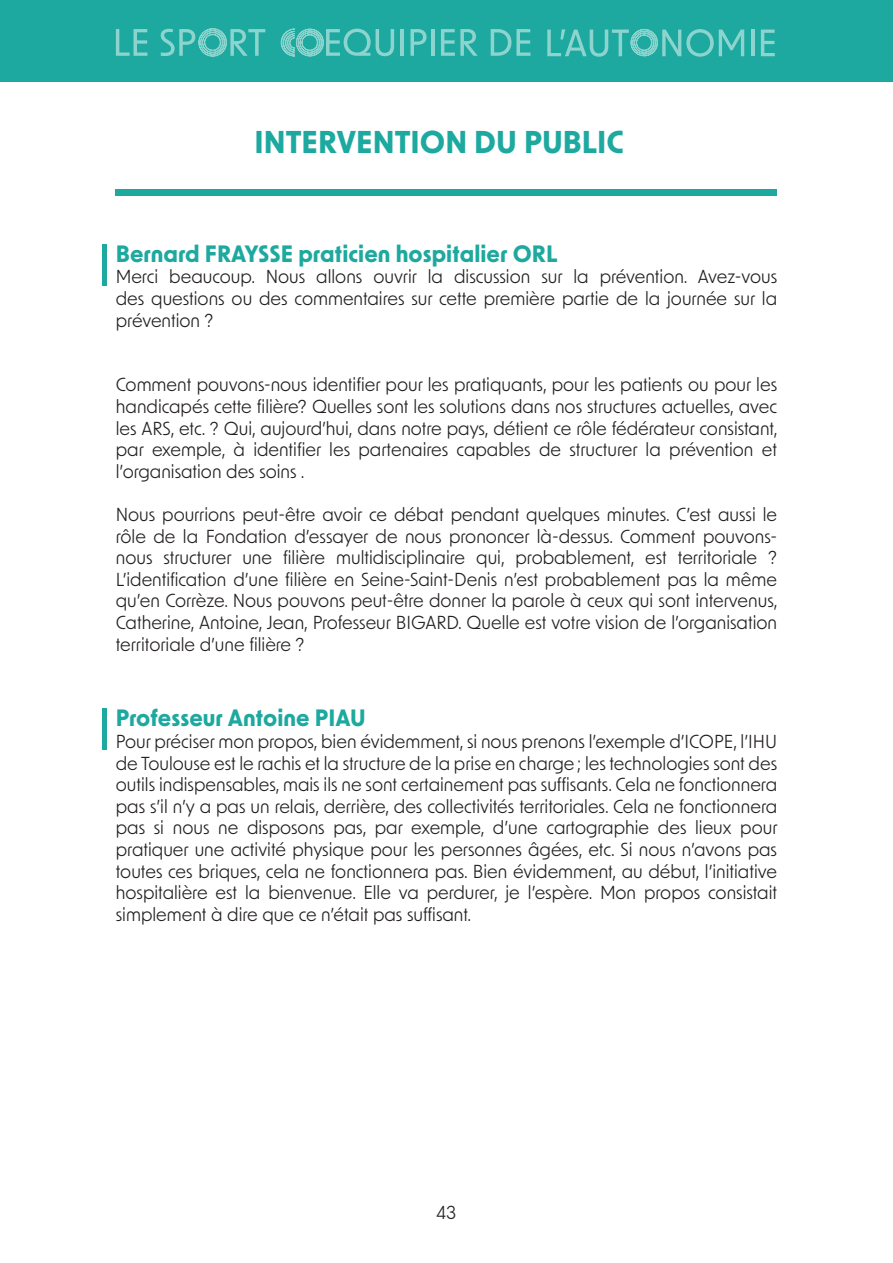
<style>
.page{position:relative;width:893px;height:1263px;background:#fff}
.page>*{position:absolute;margin:0;border:0;box-sizing:border-box;transform-origin:0 0}
.t1{font:700 30px "New Order";color:#1da99f}
.t2{font:700 22.5px "New Order";color:#1da99f}
.t3{font:18px/21.6px "New Order";color:#231f20;text-align:justify}
</style>
<div class="page">
<div style="left:0;top:0;width:893px;height:81px;background:#1da99f"></div>
<svg style="left:116px;top:29px;width:31px;height:27px"></svg>
<hr style="left:751px;top:30px;width:3px;height:26px;background:#fff">
<svg style="left:761px;top:30px;width:14px;height:26px"></svg>
<svg style="left:161px;top:28px;width:104px;height:29px"></svg>
<hr style="left:400px;top:29px;width:4px;height:27px;background:#8dd3ce">
<svg style="left:410px;top:29px;width:17px;height:27px"></svg>
<hr style="left:431px;top:29px;width:3px;height:27px;background:#fff">
<svg style="left:441px;top:29px;width:37px;height:27px"></svg>
<svg style="left:491px;top:29px;width:39px;height:27px"></svg>
<svg style="left:281px;top:28px;width:113px;height:29px"></svg>
<svg style="left:547px;top:29px;width:197px;height:28px"></svg>
<div style="left:116px;top:189px;width:661px;height:7px;background:#1da99f"></div>
<div style="left:102px;top:244px;width:5px;height:42px;background:#1da99f"></div>
<div style="left:102px;top:708px;width:5px;height:42px;background:#1da99f"></div>
<h1 class="t1" style="left:255px;top:123px;width:371px">INTERVENTION DU PUBLIC</h1>
<p class="t2" style="left:116px;top:239px;width:443px">Bernard FRAYSSE praticien hospitalier ORL</p>
<p class="t3" style="left:116px;top:265px;width:663px">Merci beaucoup. Nous allons ouvrir la discussion sur la prévention. Avez-vous des questions ou des commentaires sur cette première partie de la journée sur la prévention ?</p>
<p class="t3" style="left:116px;top:373px;width:663px">Comment pouvons-nous identifier pour les pratiquants, pour les patients ou pour les handicapés cette filière? Quelles sont les solutions dans nos structures actuelles, avec les ARS, etc. ? Qui, aujourd’hui, dans notre pays, détient ce rôle fédérateur consistant, par exemple, à identifier les partenaires capables de structurer la prévention et l’organisation des soins .</p>
<p class="t3" style="left:116px;top:503px;width:663px">Nous pourrions peut-être avoir ce débat pendant quelques minutes. C’est aussi le rôle de la Fondation d’essayer de nous prononcer là-dessus. Comment pouvons&shy;nous structurer une filière multidisciplinaire qui, probablement, est territoriale ?<br>L’identification d’une filière en Seine-Saint-Denis n’est probablement pas la même qu’en Corrèze. Nous pouvons peut-être donner la parole à ceux qui sont intervenus, Catherine, Antoine, Jean, Professeur BIGARD. Quelle est votre vision de l’organisation territoriale d’une filière ?</p>
<p class="t2" style="left:116px;top:703px;width:251px">Professeur Antoine PIAU</p>
<p class="t3" style="left:116px;top:730px;width:663px">Pour préciser mon propos, bien évidemment, si nous prenons l’exemple d’ICOPE, l’IHU de Toulouse est le rachis et la structure de la prise en charge; les technologies sont des outils indispensables, mais ils ne sont certainement pas suffisants. Cela ne fonctionnera pas s’il n’y a pas un relais, derrière, des collectivités territoriales. Cela ne fonctionnera pas si nous ne disposons pas, par exemple, d’une cartographie des lieux pour pratiquer une activité physique pour les personnes âgées, etc. Si nous n’avons pas toutes ces briques, cela ne fonctionnera pas. Bien évidemment, au début, l’initiative hospitalière est la bienvenue. Elle va perdurer, je l’espère. Mon propos consistait simplement à dire que ce n’était pas suffisant.</p>
<p class="t3" style="left:436px;top:1201px;width:22px">43</p>
</div>
